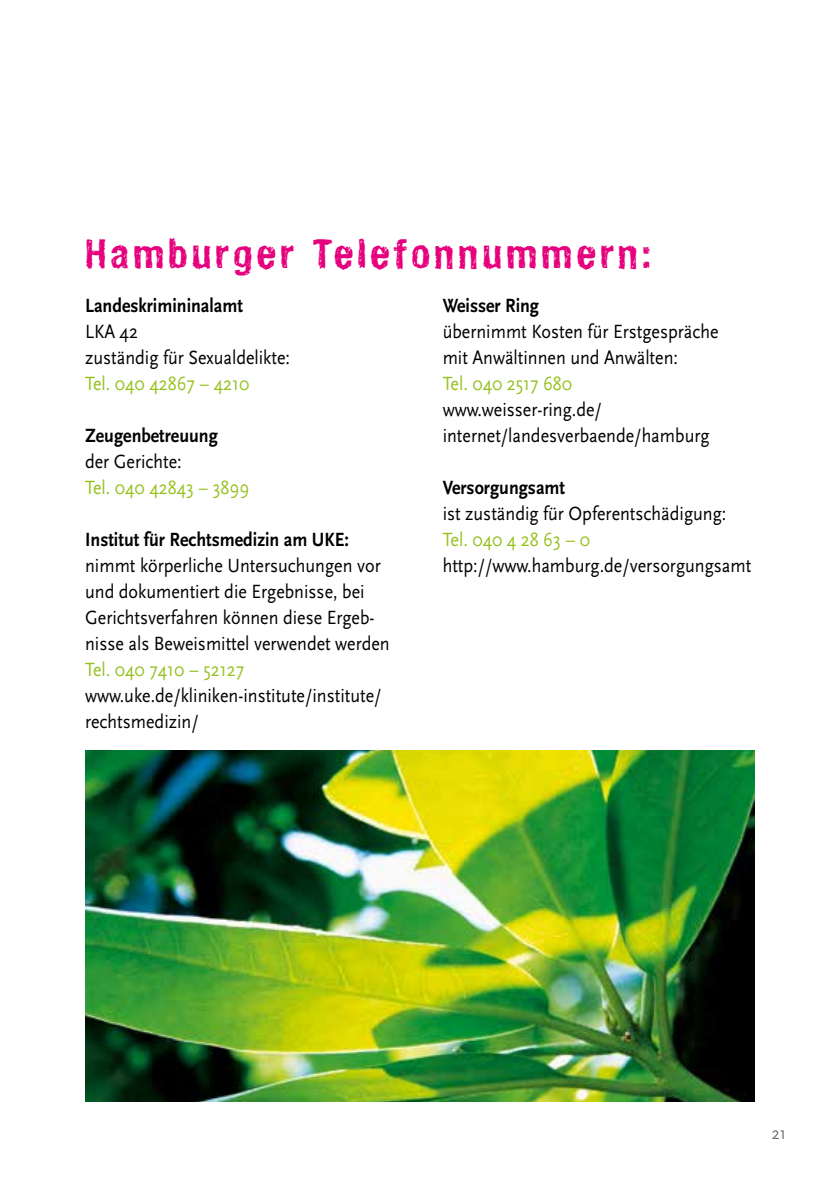
<style>
.page{position:relative;width:840px;height:1191px;background:#fff}
.page>*{position:absolute;margin:0;border:0;box-sizing:border-box;transform-origin:0 0}
.t1{font:700 40px "Hand Vetica";letter-spacing:.1em;color:#e6007d}
.t2{font:20px/26px "Scala Sans";color:#000;scale:.9 1}
.t3{font:700 20px "Scala Sans";color:#000;scale:.9 1}
.t4{font:20px "Scala Sans";color:#95c11f;scale:.9 1}
.t5{font:18px "Scala Sans";color:#706f6f;scale:.9 1}
</style>
<div class="page">
<img style="left:85px;top:750px;width:669px;height:351px">
<h1 class="t1" style="left:85px;top:229px;width:566px">Hamburger Telefonnummern:</h1>
<p class="t3" style="left:85px;top:295px;width:177px">Landeskrimininalamt</p>
<p class="t2" style="left:85px;top:319px;width:229px">LKA 42<br>zuständig für Sexualdelikte:</p>
<p class="t4" style="left:85px;top:373px;width:184px">Tel. 040 42867 – 4210</p>
<p class="t3" style="left:85px;top:425px;width:149px">Zeugenbetreuung</p>
<p class="t2" style="left:85px;top:449px;width:109px">der Gerichte:</p>
<p class="t4" style="left:85px;top:477px;width:184px">Tel. 040 42843 – 3899</p>
<p class="t3" style="left:85px;top:529px;width:294px">Institut für Rechtsmedizin am UKE:</p>
<p class="t2" style="left:85px;top:553px;width:340px">nimmt körperliche Untersuchungen vor und dokumentiert die Ergebnisse, bei Gerichtsverfahren können diese Ergeb&shy;nisse als Beweismittel verwendet werden</p>
<p class="t4" style="left:85px;top:659px;width:178px">Tel. 040 7410 – 52127</p>
<p class="t2" style="left:85px;top:683px;width:330px">www.uke.de/kliniken-institute/institute/ rechtsmedizin/</p>
<p class="t3" style="left:442px;top:295px;width:109px">Weisser Ring</p>
<p class="t2" style="left:442px;top:319px;width:308px">übernimmt Kosten für Erstgespräche mit Anwältinnen und Anwälten:</p>
<p class="t4" style="left:442px;top:373px;width:145px">Tel. 040 2517 680</p>
<p class="t2" style="left:442px;top:397px;width:298px">www.weisser-ring.de/ internet/landesverbaende/hamburg</p>
<p class="t3" style="left:442px;top:477px;width:137px">Versorgungsamt</p>
<p class="t2" style="left:442px;top:501px;width:316px">ist zuständig für Opferentschädigung:</p>
<p class="t4" style="left:442px;top:529px;width:165px">Tel. 040 4 28 63 – 0</p>
<p class="t2" style="left:442px;top:553px;width:344px">http://www.hamburg.de/versorgungsamt</p>
<p class="t5" style="left:771px;top:1123px;width:17px">21</p>
</div>
